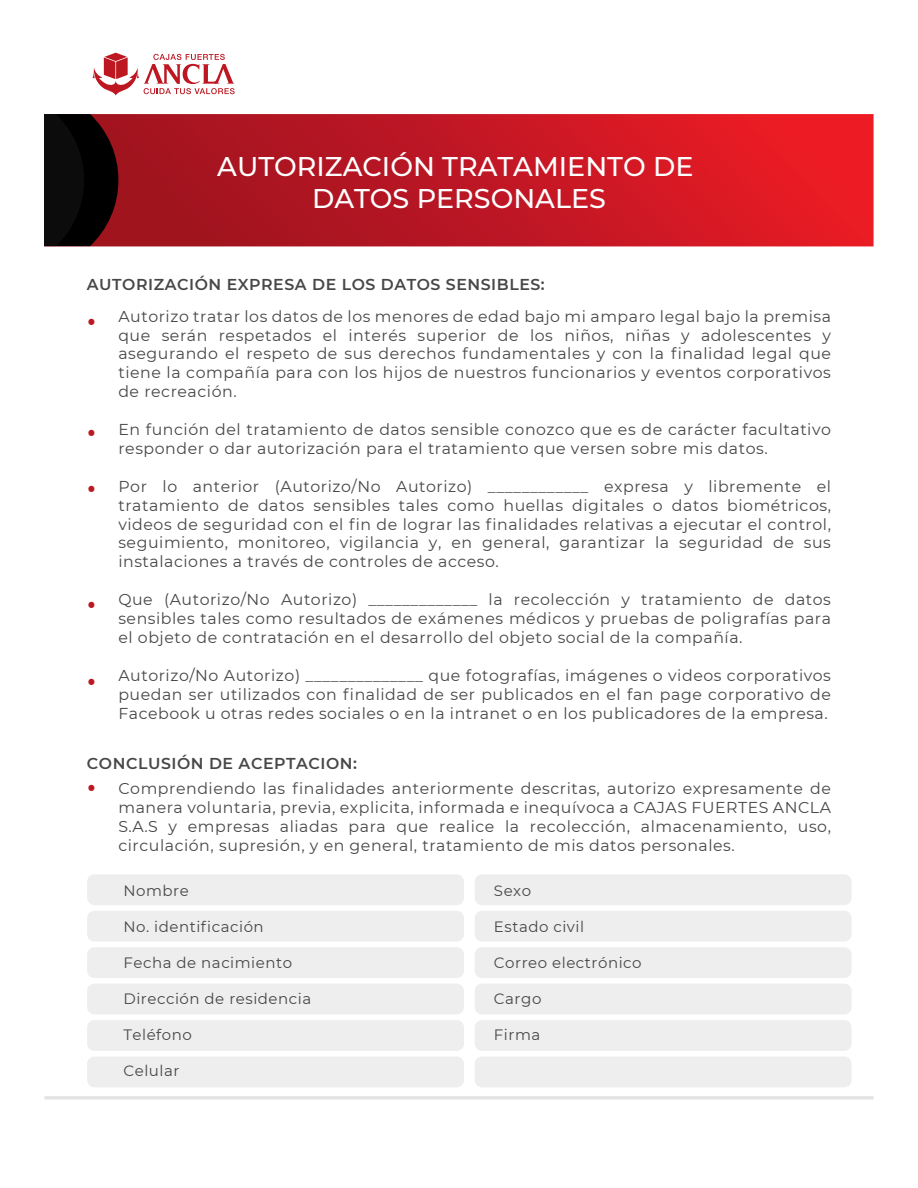
<style>
.page{position:relative;width:918px;height:1188px;background:#fff}
.page>*{position:absolute;margin:0;border:0;box-sizing:border-box;transform-origin:0 0}
.t1{font:600 36px/56.2px "Montserrat";color:#bd1822}
.t2{font:500 27px/32.4px "Montserrat";color:#fff;text-align:center}
.t3{font:15.75px/18.9px "Montserrat";letter-spacing:.035em;color:#474747;text-align:justify}
.t4{font:600 15.75px "Montserrat";letter-spacing:.035em;color:#474747}
.t5{font:15px "Montserrat";letter-spacing:.035em;color:#474747}
</style>
<div class="page">
<div style="left:87px;top:874px;width:377px;height:31px;background:#eee;border-radius:7px"></div>
<div style="left:87px;top:911px;width:377px;height:31px;background:#eee;border-radius:7px"></div>
<div style="left:87px;top:947px;width:377px;height:31px;background:#eee;border-radius:7px"></div>
<div style="left:87px;top:984px;width:377px;height:30px;background:#eee;border-radius:7px"></div>
<div style="left:87px;top:1020px;width:377px;height:31px;background:#eee;border-radius:7px"></div>
<div style="left:87px;top:1057px;width:377px;height:30px;background:#eee;border-radius:7px"></div>
<div style="left:475px;top:874px;width:377px;height:31px;background:#eee;border-radius:7px"></div>
<div style="left:475px;top:911px;width:377px;height:31px;background:#eee;border-radius:7px"></div>
<div style="left:475px;top:947px;width:377px;height:31px;background:#eee;border-radius:7px"></div>
<div style="left:475px;top:984px;width:377px;height:30px;background:#eee;border-radius:7px"></div>
<div style="left:475px;top:1020px;width:377px;height:31px;background:#eee;border-radius:7px"></div>
<div style="left:475px;top:1057px;width:377px;height:30px;background:#eee;border-radius:7px"></div>
<hr style="left:44px;top:1096px;width:830px;height:3px;background:#e3e3e3">
<svg style="left:118px;top:114px;width:756px;height:132px;background:#c31723"></svg>
<svg style="left:92px;top:53px;width:143px;height:42px"></svg>
<svg style="left:44px;top:114px;width:74px;height:132px;background:#160708"></svg>
<h2 class="t2" style="left:217px;top:149px;width:478px">AUTORIZACIÓN TRATAMIENTO DE<br>DATOS PERSONALES</h2>
<p class="t4" style="left:87px;top:273px;width:459px">AUTORIZACIÓN EXPRESA DE LOS DATOS SENSIBLES:</p>
<h1 class="t1" style="left:87px;top:282px;width:10px">.</h1>
<h1 class="t1" style="left:87px;top:393px;width:10px">. .</h1>
<h1 class="t1" style="left:87px;top:554px;width:10px;line-height:78px">. .</h1>
<p class="t3" style="left:118px;top:306px;width:714px">Autorizo tratar los datos de los menores de edad bajo mi amparo legal bajo la premisa que serán respetados el interés superior de los niños, niñas y adolescentes y asegurando el respeto de sus derechos fundamentales y con la finalidad legal que tiene la compañía para con los hijos de nuestros funcionarios y eventos corporativos de recreación.</p>
<p class="t3" style="left:118px;top:419px;width:714px">En función del tratamiento de datos sensible conozco que es de carácter facultativo responder o dar autorización para el tratamiento que versen sobre mis datos.</p>
<p class="t3" style="left:118px;top:476px;width:714px">Por lo anterior (Autorizo/No Autorizo) ____________ expresa y libremente el tratamiento de datos sensibles tales como huellas digitales o datos biométricos, videos de seguridad con el fin de lograr las finalidades relativas a ejecutar el control, seguimiento, monitoreo, vigilancia y, en general, garantizar la seguridad de sus instalaciones a través de controles de acceso.</p>
<p class="t3" style="left:118px;top:590px;width:714px">Que (Autorizo/No Autorizo) _____________ la recolección y tratamiento de datos sensibles tales como resultados de exámenes médicos y pruebas de poligrafías para el objeto de contratación en el desarrollo del objeto social de la compañía.</p>
<p class="t3" style="left:118px;top:665px;width:714px">Autorizo/No Autorizo) ______________ que fotografías, imágenes o videos corporativos puedan ser utilizados con finalidad de ser publicados en el fan page corporativo de Facebook u otras redes sociales o en la intranet o en los publicadores de la empresa.</p>
<p class="t4" style="left:87px;top:752px;width:272px">CONCLUSIÓN DE ACEPTACION:</p>
<h1 class="t1" style="left:87px;top:748px;width:10px">.</h1>
<p class="t3" style="left:118px;top:779px;width:714px">Comprendiendo las finalidades anteriormente descritas, autorizo expresamente de manera voluntaria, previa, explicita, informada e inequívoca a CAJAS FUERTES ANCLA S.A.S y empresas aliadas para que realice la recolección, almacenamiento, uso, circulación, supresión, y en general, tratamiento de mis datos personales.</p>
<p class="t5" style="left:123px;top:880px;width:67px">Nombre</p>
<p class="t5" style="left:123px;top:916px;width:142px">No. identificación</p>
<p class="t5" style="left:123px;top:952px;width:170px">Fecha de nacimiento</p>
<p class="t5" style="left:123px;top:988px;width:189px">Dirección de residencia</p>
<p class="t5" style="left:123px;top:1024px;width:70px">Teléfono</p>
<p class="t5" style="left:123px;top:1060px;width:58px">Celular</p>
<p class="t5" style="left:494px;top:880px;width:39px">Sexo</p>
<p class="t5" style="left:494px;top:916px;width:92px">Estado civil</p>
<p class="t5" style="left:494px;top:952px;width:149px">Correo electrónico</p>
<p class="t5" style="left:494px;top:988px;width:49px">Cargo</p>
<p class="t5" style="left:494px;top:1024px;width:48px">Firma</p>
</div>
